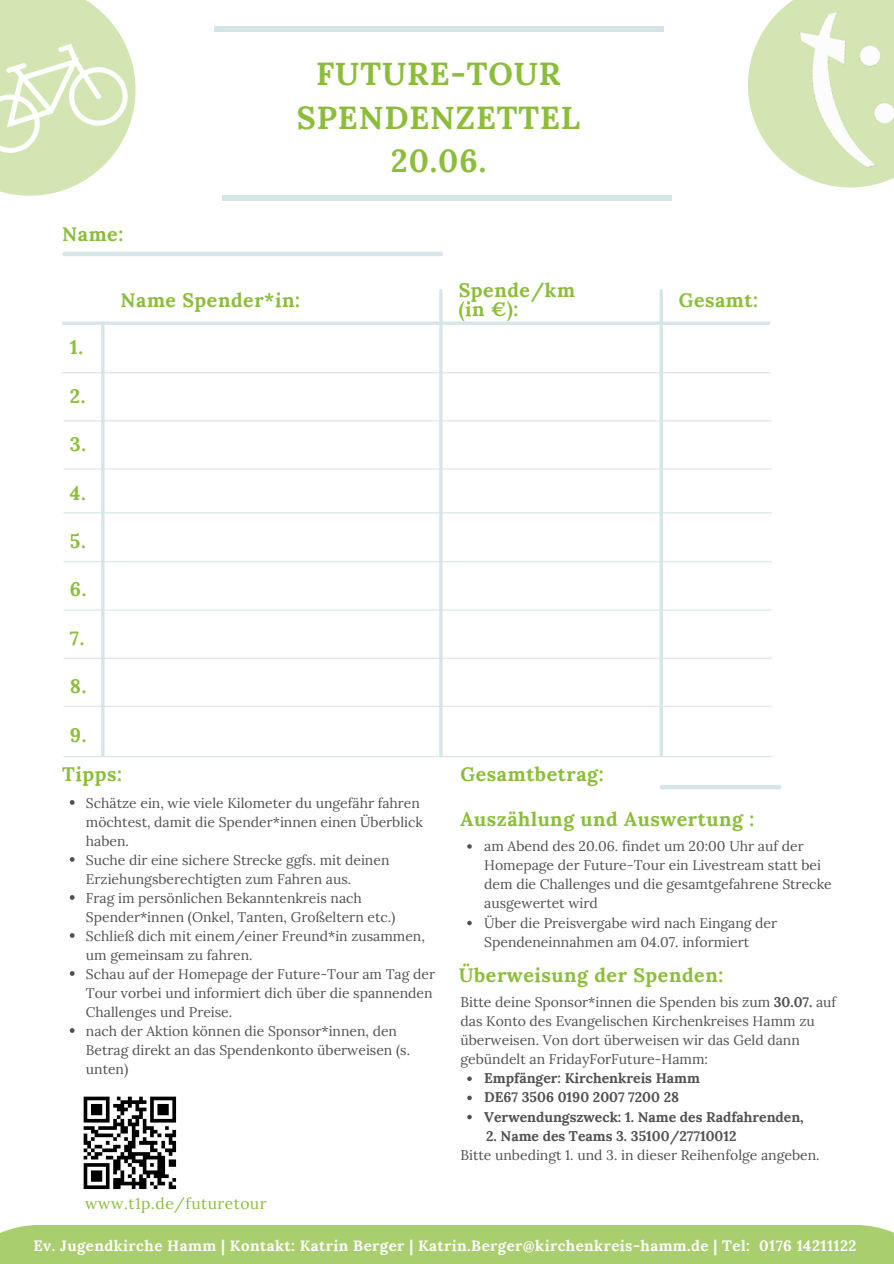
<style>
.page{position:relative;width:894px;height:1264px;background:#fff}
.page>*{position:absolute;margin:0;border:0;box-sizing:border-box;transform-origin:0 0}
.t1{font:700 31.8px "Lora";letter-spacing:.03em;color:#8bbd3a}
.t2{font:700 19.5px "Lora";letter-spacing:.03em;color:#8bbd3a}
.t3{font:15.6px "Lora";letter-spacing:.03em;color:#8bbd3a}
.t4{font:700 15px "Lora";letter-spacing:.03em;color:#fff}
.t5{font:13.95px/19px "Lora";color:#515151}
.t6{font:700 13.95px "Lora";color:#515151}
.s1{font-weight:700}
</style>
<div class="page">
<div style="left:222px;top:195px;width:450px;height:6px;background:#d6e6e8"></div>
<div style="left:214px;top:26px;width:449px;height:6px;background:#d6e6e8"></div>
<svg style="left:0;top:0;width:135px;height:196px"></svg>
<img style="left:748px;top:0;width:145px;height:188px">
<div style="left:0;top:1225px;width:893px;height:38px;background:#a9ce6d"></div>
<hr style="left:64px;top:252px;width:376px;height:4px;background:#d6e6e8">
<hr style="left:101px;top:325px;width:3px;height:430px;background:#d6e6e8">
<svg style="left:63px;top:321px;width:705px;height:4px;background:#dbe9eb"></svg>
<hr style="left:439px;top:291px;width:3px;height:465px;background:#d6e6e8">
<hr style="left:659px;top:291px;width:3px;height:463px;background:#d6e6e8">
<hr style="left:62px;top:372px;width:707px;height:1px;background:#d6e6e8">
<hr style="left:64px;top:420px;width:707px;height:1px;background:#d6e6e8">
<hr style="left:64px;top:468px;width:707px;height:1px;background:#d6e6e8">
<hr style="left:64px;top:512px;width:707px;height:1px;background:#d6e6e8">
<hr style="left:64px;top:561px;width:707px;height:1px;background:#d6e6e8">
<hr style="left:64px;top:609px;width:707px;height:1px;background:#d6e6e8">
<hr style="left:64px;top:657px;width:707px;height:1px;background:#d6e6e8">
<hr style="left:64px;top:705px;width:707px;height:2px;background:#d6e6e8">
<hr style="left:64px;top:756px;width:707px;height:1px;background:#d6e6e8">
<hr style="left:661px;top:785px;width:117px;height:4px;background:#d6e6e8">
<img style="left:83px;top:1096px;width:94px;height:94px">
<svg style="left:70px;top:800px;width:5px;height:4px"></svg>
<svg style="left:70px;top:857px;width:5px;height:4px"></svg>
<svg style="left:70px;top:895px;width:5px;height:4px"></svg>
<svg style="left:70px;top:933px;width:5px;height:4px"></svg>
<svg style="left:70px;top:971px;width:5px;height:4px"></svg>
<svg style="left:70px;top:1028px;width:5px;height:4px"></svg>
<svg style="left:467px;top:844px;width:4px;height:4px"></svg>
<svg style="left:467px;top:920px;width:4px;height:5px"></svg>
<svg style="left:467px;top:1076px;width:4px;height:4px"></svg>
<svg style="left:467px;top:1095px;width:4px;height:5px"></svg>
<svg style="left:467px;top:1114px;width:4px;height:5px"></svg>
<p class="t2" style="left:62px;top:221px;width:62px">Name:</p>
<p class="t1" style="left:316px;top:53px;width:246px">FUTURE-TOUR</p>
<p class="t1" style="left:296px;top:96px;width:285px">SPENDENZETTEL</p>
<p class="t1" style="left:390px;top:140px;width:97px">20.06.</p>
<p class="t2" style="left:70px;top:335px;width:15px">1.</p>
<p class="t2" style="left:70px;top:383px;width:17px">2.</p>
<p class="t2" style="left:70px;top:431px;width:18px">3.</p>
<p class="t2" style="left:70px;top:480px;width:17px">4.</p>
<p class="t2" style="left:70px;top:528px;width:17px">5.</p>
<p class="t2" style="left:70px;top:577px;width:18px">6.</p>
<p class="t2" style="left:70px;top:625px;width:16px">7.</p>
<p class="t2" style="left:70px;top:673px;width:18px">8.</p>
<p class="t2" style="left:70px;top:722px;width:18px">9.</p>
<p class="t2" style="left:458px;top:277px;width:118px">Spende/km</p>
<p class="t2" style="left:458px;top:296px;width:61px">(in €):</p>
<p class="t2" style="left:120px;top:287px;width:181px">Name Spender*in:</p>
<p class="t2" style="left:678px;top:287px;width:81px">Gesamt:</p>
<p class="t2" style="left:62px;top:761px;width:61px">Tipps:</p>
<p class="t2" style="left:460px;top:761px;width:144px">Gesamtbetrag:</p>
<p class="t5" style="left:86px;top:793px;width:338px">Schätze ein, wie viele Kilometer du ungefähr fahren möchtest, damit die Spender*innen einen Überblick haben.</p>
<p class="t5" style="left:86px;top:850px;width:305px">Suche dir eine sichere Strecke ggfs. mit deinen<br>Erziehungsberechtigten zum Fahren aus.</p>
<p class="t5" style="left:86px;top:888px;width:311px">Frag im persönlichen Bekanntenkreis nach<br>Spender*innen (Onkel, Tanten, Großeltern etc.)</p>
<p class="t5" style="left:86px;top:926px;width:340px">Schließ dich mit einem/einer Freund*in zusammen, um gemeinsam zu fahren.</p>
<p class="t5" style="left:86px;top:964px;width:350px">Schau auf der Homepage der Future-Tour am Tag der<br>Tour vorbei und informiert dich über die spannenden<br>Challenges und Preise.</p>
<p class="t5" style="left:86px;top:1021px;width:326px">nach der Aktion können die Sponsor*innen, den<br>Betrag direkt an das Spendenkonto überweisen (s. unten)</p>
<p class="t2" style="left:460px;top:806px;width:295px">Auszählung und Auswertung :</p>
<p class="t5" style="left:484px;top:836px;width:349px">am Abend des 20.06. findet um 20:00 Uhr auf der Homepage der Future-Tour ein Livestream statt bei dem die Challenges und die gesamtgefahrene Strecke ausgewertet wird</p>
<p class="t5" style="left:484px;top:912px;width:294px">Über die Preisvergabe wird nach Eingang der<br>Spendeneinnahmen am 04.07. informiert</p>
<p class="t2" style="left:458px;top:962px;width:266px">Überweisung der Spenden:</p>
<p class="t5" style="left:460px;top:991px;width:377px">Bitte deine Sponsor*innen die Spenden bis zum <span class="s1">30.07.</span> auf das Konto des Evangelischen Kirchenkreises Hamm zu überweisen. Von dort überweisen wir das Geld dann gebündelt an FridayForFuture-Hamm:</p>
<p class="t6" style="left:484px;top:1069px;width:217px">Empfänger: Kirchenkreis Hamm</p>
<p class="t6" style="left:484px;top:1088px;width:196px">DE67 3506 0190 2007 7200 28</p>
<p class="t6" style="left:484px;top:1107px;width:321px">Verwendungszweck: 1. Name des Radfahrenden,</p>
<p class="t3" style="left:85px;top:1193px;width:183px">www.t1p.de/futuretour</p>
<p class="t6" style="left:486px;top:1126px;width:252px">2. Name des Teams 3. 35100/27710012</p>
<p class="t5" style="left:460px;top:1145px;width:360px">Bitte unbedingt 1. und 3. in dieser Reihenfolge angeben.</p>
<p class="t4" style="left:33px;top:1235px;width:824px">Ev. Jugendkirche Hamm | Kontakt: Katrin Berger | Katrin.Berger@kirchenkreis-hamm.de | Tel: 0176 14211122</p>
</div>
